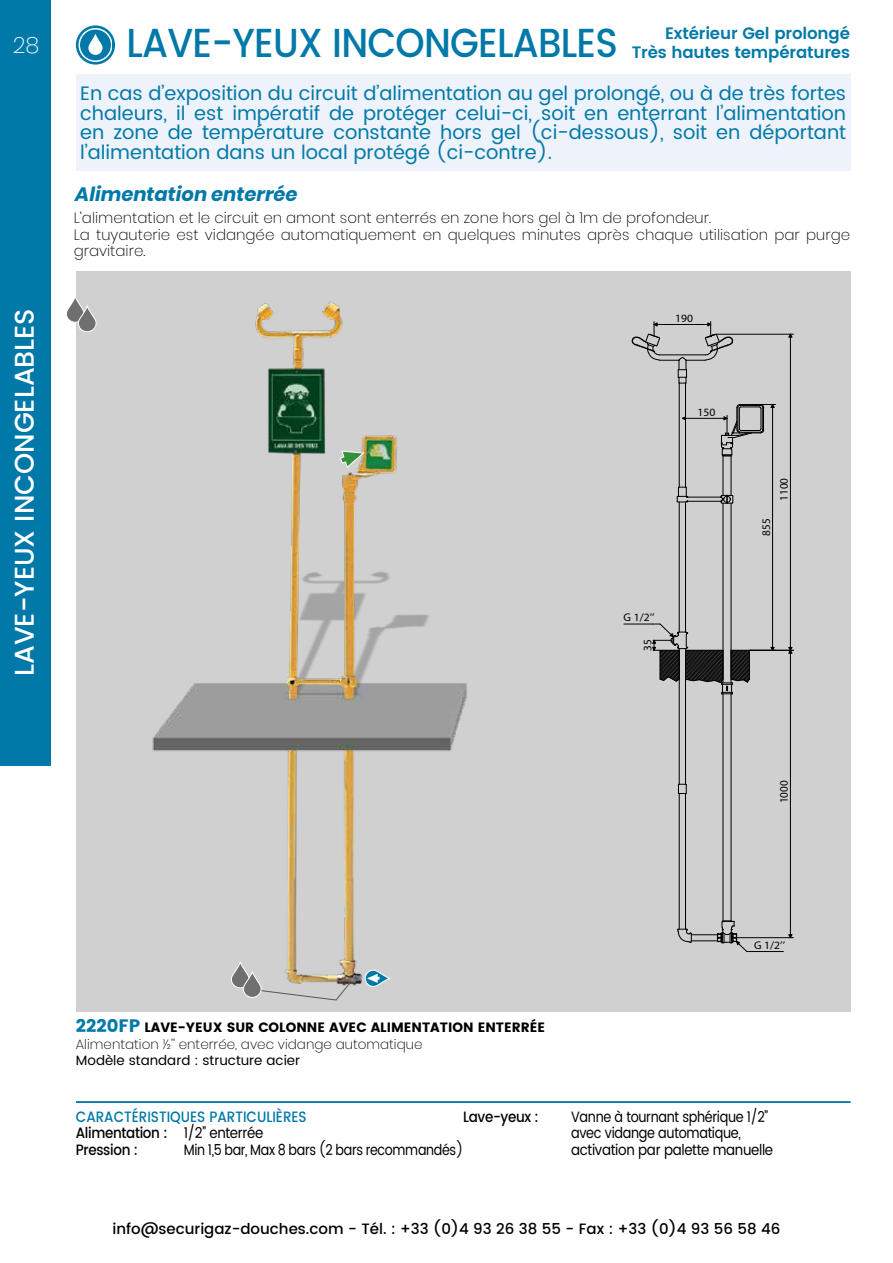
<style>
.page{position:relative;width:893px;height:1263px;background:#fff}
.page>*{position:absolute;margin:0;border:0;box-sizing:border-box;transform-origin:0 0}
.t1{font:500 40.5px "Poppins";letter-spacing:-.02em;color:#0079a8;scale:.92 1}
.t2{font:500 27px "Poppins";color:#fff}
.t3{font:200 22.5px "Poppins";color:#fff}
.t4{font:19.5px/19.5px "Poppins";color:#0079a8;text-align:justify}
.t5{font:italic 700 19.5px "Poppins";color:#0079a8}
.t6{font:600 16.5px/19.5px "Poppins";letter-spacing:-.01em;color:#0079a8;text-align:right}
.t7{font:200 15px/16.5px "Poppins";color:#000}
.t8{font:15px/16.5px "Poppins";letter-spacing:-.025em;color:#000;scale:.86 1}
.t9{font:500 15px "Poppins";color:#000}
.t10{font:500 15px/16.5px "Poppins";color:#0079a8;scale:.9 1}
.t11{font:15px "Poppins";letter-spacing:-.025em;color:#000;scale:.85 1}
.t12{font:500 15px "Poppins";letter-spacing:-.025em;color:#000;scale:.9 1}
.t13{font:200 13.5px/16.5px "Poppins";color:#000}
.t14{font:13.5px "Poppins";color:#000}
.t15{font:11.55px "Myriad Pro";letter-spacing:.005em;color:#000}
.t16{font:11.25px "Myriad Pro";letter-spacing:.005em;color:#000}
.s1{font-weight:400;font-size:18px;color:#0079a8}
.s2{font-weight:400}
.s3{color:#000}
.s4{font-weight:400;color:#000}
</style>
<div class="page">
<div style="left:0;top:0;width:51px;height:765px;background:#0079a8"></div>
<svg style="left:76px;top:25px;width:39px;height:40px"></svg>
<svg style="left:78px;top:28px;width:34px;height:34px"></svg>
<div style="left:80px;top:30px;width:31px;height:30px;background:#0079a8;border-radius:50%"></div>
<svg style="left:88px;top:34px;width:15px;height:21px"></svg>
<hr style="left:76px;top:1101px;width:774px;height:1px;background:#0079a8">
<hr style="left:76px;top:1102px;width:774px;height:1px;background:#0079a8">
<div style="left:76px;top:74px;width:774px;height:97px;background:#eef2fa"></div>
<div style="left:76px;top:271px;width:774px;height:741px;background:#d0d0d0"></div>
<img style="left:152px;top:301px;width:315px;height:688px">
<hr style="left:723px;top:694px;width:1px;height:227px;background:#000">
<hr style="left:731px;top:694px;width:1px;height:227px;background:#000">
<hr style="left:723px;top:503px;width:1px;height:180px;background:#000">
<hr style="left:723px;top:456px;width:1px;height:39px;background:#000">
<hr style="left:731px;top:503px;width:1px;height:180px;background:#000">
<hr style="left:731px;top:456px;width:1px;height:39px;background:#000">
<hr style="left:679px;top:793px;width:1px;height:136px;background:#000">
<hr style="left:685px;top:793px;width:1px;height:136px;background:#000">
<hr style="left:679px;top:649px;width:1px;height:135px;background:#000">
<hr style="left:685px;top:649px;width:1px;height:135px;background:#000">
<hr style="left:679px;top:502px;width:1px;height:130px;background:#000">
<hr style="left:685px;top:502px;width:1px;height:130px;background:#000">
<svg style="left:678px;top:784px;width:9px;height:10px"></svg>
<svg style="left:676px;top:487px;width:13px;height:16px"></svg>
<hr style="left:687px;top:497px;width:34px;height:1px;background:#000">
<hr style="left:687px;top:501px;width:34px;height:1px;background:#000">
<svg style="left:720px;top:494px;width:14px;height:10px"></svg>
<hr style="left:679px;top:383px;width:1px;height:104px;background:#000">
<hr style="left:685px;top:383px;width:1px;height:104px;background:#000">
<hr style="left:790px;top:653px;width:1px;height:282px;background:#000">
<svg style="left:677px;top:920px;width:116px;height:32px"></svg>
<hr style="left:772px;top:407px;width:1px;height:240px;background:#000">
<svg style="left:788px;top:646px;width:5px;height:8px"></svg>
<svg style="left:788px;top:333px;width:5px;height:5px"></svg>
<hr style="left:790px;top:337px;width:1px;height:310px;background:#000">
<hr style="left:749px;top:650px;width:44px;height:1px;background:#000">
<hr style="left:716px;top:334px;width:77px;height:1px;background:#000">
<svg style="left:631px;top:322px;width:102px;height:62px"></svg>
<hr style="left:685px;top:418px;width:39px;height:1px;background:#000">
<svg style="left:720px;top:404px;width:56px;height:53px"></svg>
<svg style="left:624px;top:623px;width:152px;height:71px"></svg>
<svg style="left:340px;top:450px;width:24px;height:19px"></svg>
<svg style="left:365px;top:970px;width:25px;height:17px"></svg>
<svg style="left:367px;top:974px;width:13px;height:9px"></svg>
<svg style="left:66px;top:296px;width:18px;height:27px"></svg>
<svg style="left:78px;top:306px;width:18px;height:26px"></svg>
<svg style="left:231px;top:962px;width:18px;height:26px"></svg>
<svg style="left:243px;top:971px;width:19px;height:27px"></svg>
<svg style="left:261px;top:982px;width:90px;height:19px"></svg>
<p class="t3" style="left:13px;top:32px;width:28px">28</p>
<h2 class="t2" style="left:4px;top:676px;width:369px;rotate:-90deg">LAVE-YEUX INCONGELABLES</h2>
<p class="t6" style="left:632px;top:24px;width:220px">Extérieur Gel prolongé<br>Très hautes températures</p>
<h1 class="t1" style="left:126px;top:13px;width:536px">LAVE-YEUX INCONGELABLES</h1>
<p class="t4" style="left:80px;top:84px;width:767px">En cas d’exposition du circuit d’alimentation au gel prolongé, ou à de très fortes chaleurs, il est impératif de protéger celui-ci, soit en enterrant l’alimentation en zone de température constante hors gel (ci-dessous), soit en déportant l’alimentation dans un local protégé (ci-contre).</p>
<p class="t5" style="left:75px;top:183px;width:224px">Alimentation enterrée</p>
<p class="t7" style="left:74px;top:210px;width:778px">L’alimentation et le circuit en amont sont enterrés en zone hors gel à 1m de profondeur.<br>La tuyauterie est vidangée automatiquement en quelques minutes après chaque utilisation par purge gravitaire.</p>
<p class="t16" style="left:675px;top:312px;width:19px">190</p>
<p class="t16" style="left:698px;top:406px;width:19px">150</p>
<p class="t16" style="left:624px;top:611px;width:32px">G 1/2’’</p>
<p class="t15" style="left:641px;top:650px;width:13px;rotate:-90deg">35</p>
<p class="t15" style="left:760px;top:535px;width:18px;rotate:-90deg">855</p>
<p class="t15" style="left:778px;top:501px;width:25px;rotate:-90deg">1100</p>
<p class="t15" style="left:778px;top:803px;width:25px;rotate:-90deg">1000</p>
<p class="t13" style="left:76px;top:1019px;width:471px"><span class="s1">2220FP</span> <span class="s2">LAVE-YEUX SUR COLONNE AVEC ALIMENTATION ENTERRÉE<br></span>Alimentation ½’’ enterrée, avec vidange automatique</p>
<p class="t14" style="left:76px;top:1051px;width:226px">Modèle standard : structure acier</p>
<p class="t16" style="left:754px;top:939px;width:32px">G 1/2’’</p>
<p class="t12" style="left:463px;top:1105px;width:86px">Lave-yeux :</p>
<p class="t8" style="left:571px;top:1109px;width:236px">Vanne à tournant sphérique 1/2’’ avec vidange automatique, activation par palette manuelle</p>
<p class="t10" style="left:76px;top:1108px;width:258px">CARACTÉRISTIQUES PARTICULIÈRES<br><span class="s3">Alimentation :</span> <span class="s4">1/2’’ enterrée<br></span><span class="s3">Pression :</span></p>
<p class="t11" style="left:184px;top:1138px;width:330px">Min 1,5 bar, Max 8 bars (2 bars recommandés)</p>
<p class="t9" style="left:112px;top:1218px;width:670px">info@securigaz-douches.com - Tél. : +33 (0)4 93 26 38 55 - Fax : +33 (0)4 93 56 58 46</p>
</div>
